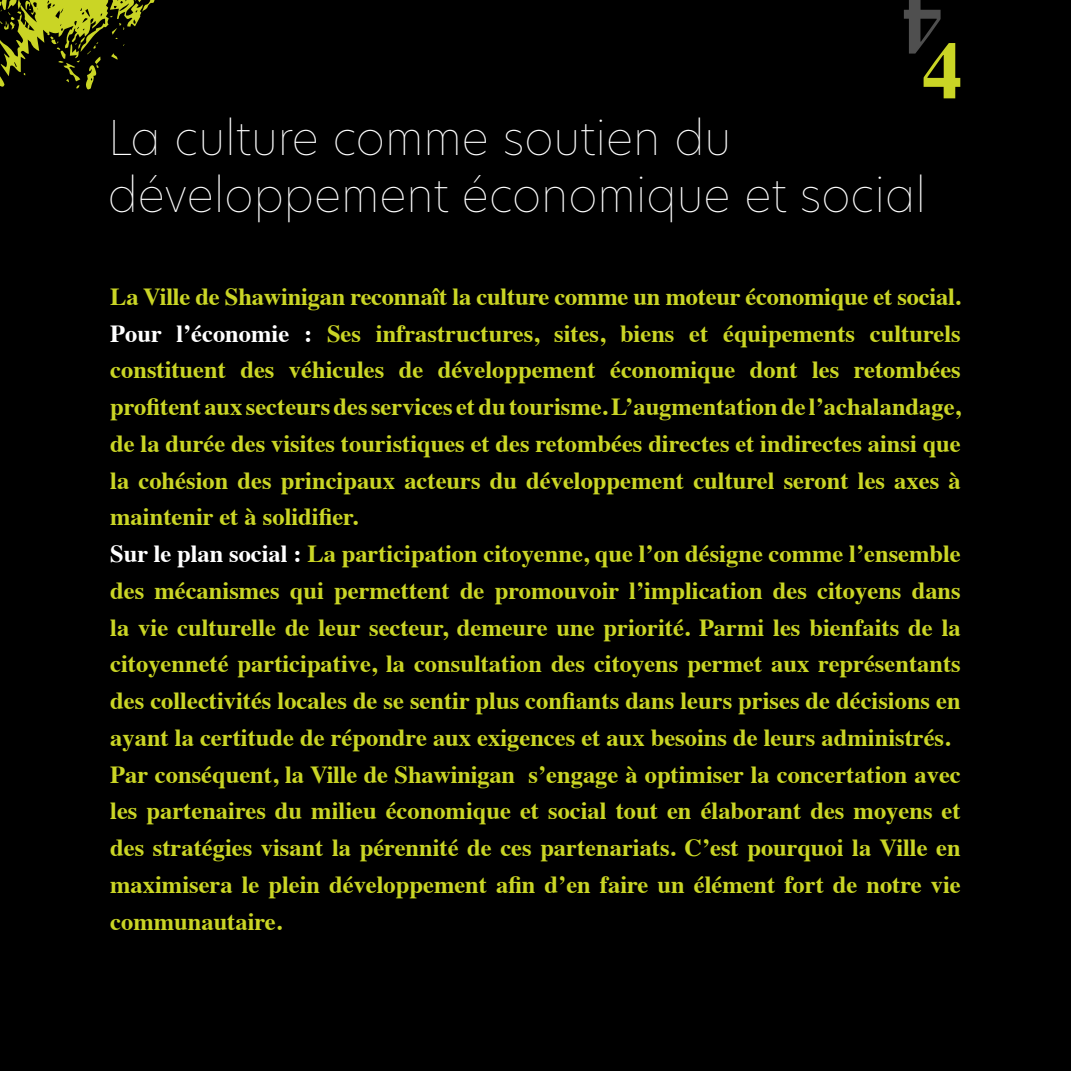
<style>
.page{position:relative;width:1071px;height:1071px;background:#000}
.page>*{position:absolute;margin:0;border:0;box-sizing:border-box;transform-origin:0 0}
.t1{font:700 80.5px "Times";color:#cad525}
.t2{font:700 80.5px "Times";color:#4f4f4f}
.t3{font:100 47.25px/56.7px "Hero New";color:#fff}
.t4{font:700 24.5px/36.8px "Times";color:#cad525}
.s1{color:#fff}
</style>
<div class="page">
<svg style="left:0;top:0;width:155px;height:90px"></svg>
<h1 class="t2" style="left:942px;top:102px;width:42px;rotate:-180deg">4</h1>
<h1 class="t1" style="left:922px;top:-6px;width:42px">4</h1>
<h2 class="t3" style="left:108px;top:108px;width:820px">La culture comme soutien du développement économique et social</h2>
<p class="t4" style="left:110px;top:276px;width:852px">La Ville de Shawinigan reconnaît la culture comme un moteur économique et social.<br><span class="s1">Pour l’économie :</span> Ses infrastructures, sites, biens et équipements culturels constituent des véhicules de développement économique dont les retombées profitent aux secteurs des services et du tourisme. L’augmentation de l’achalandage, de la durée des visites touristiques et des retombées directes et indirectes ainsi que la cohésion des principaux acteurs du développement culturel seront les axes à maintenir et à solidifier.<br><span class="s1">Sur le plan social :</span> La participation citoyenne, que l’on désigne comme l’ensemble des mécanismes qui permettent de promouvoir l’implication des citoyens dans la vie culturelle de leur secteur, demeure une priorité. Parmi les bienfaits de la citoyenneté participative, la consultation des citoyens permet aux représentants des collectivités locales de se sentir plus confiants dans leurs prises de décisions en ayant la certitude de répondre aux exigences et aux besoins de leurs administrés.<br>Par conséquent, la Ville de Shawinigan s’engage à optimiser la concertation avec les partenaires du milieu économique et social tout en élaborant des moyens et des stratégies visant la pérennité de ces partenariats. C’est pourquoi la Ville en maximisera le plein développement afin d’en faire un élément fort de notre vie communautaire.</p>
</div>
